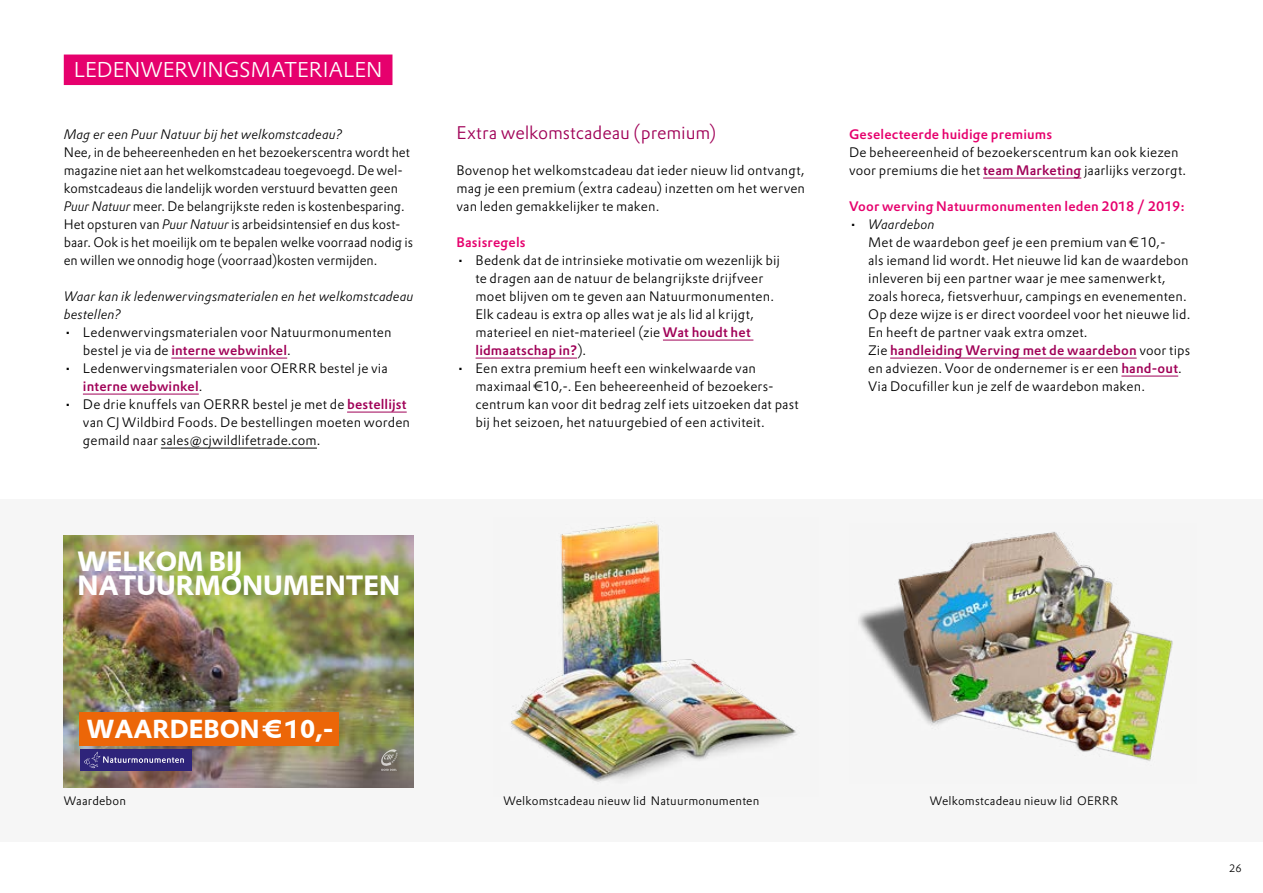
<style>
.page{position:relative;width:1263px;height:893px;background:#fff}
.page>*{position:absolute;margin:0;border:0;box-sizing:border-box;transform-origin:0 0}
.t1{font:700 27.15px/24.9px "DTL Prokyon T";color:#fff}
.t2{font:700 25.35px "DTL Prokyon T";color:#fff}
.t3{font:300 21px "DTL Prokyon TOT";letter-spacing:-.005em;color:#fff}
.t4{font:300 18px "DTL Prokyon TOT";letter-spacing:-.005em;color:#a00057}
.t5{font:300 13.5px/18px "DTL Prokyon TOT";letter-spacing:.005em;color:#000}
.t6{font:italic 300 13.5px/18px "DTL Prokyon TOT";color:#000}
.t7{font:500 13.5px "DTL Prokyon TOT";letter-spacing:.01em;color:#e6006d}
.t8{font:300 12px "DTL Prokyon TOT";letter-spacing:.015em;color:#000}
.t9{font:300 10.5px "DTL Prokyon TOT";color:#000}
.s1{font-style:italic}
.s2{font-weight:500;color:#a00057}
</style>
<div class="page">
<div style="left:65px;top:55px;width:327px;height:29px;background:#e6006d"></div>
<div style="left:64px;top:55px;width:328px;height:30px;border:2px solid #e6006d"></div>
<div style="left:0;top:499px;width:1263px;height:342px;background:#f6f6f6"></div>
<hr style="left:171px;top:358px;width:116px;height:1px;background:#a00057">
<hr style="left:83px;top:394px;width:116px;height:1px;background:#a00057">
<hr style="left:347px;top:412px;width:60px;height:1px;background:#a00057">
<hr style="left:161px;top:448px;width:156px;height:1px;background:#000">
<hr style="left:663px;top:340px;width:90px;height:1px;background:#a00057">
<hr style="left:476px;top:358px;width:101px;height:1px;background:#a00057">
<hr style="left:983px;top:178px;width:98px;height:1px;background:#a00057">
<hr style="left:890px;top:358px;width:247px;height:1px;background:#a00057">
<hr style="left:1121px;top:376px;width:57px;height:1px;background:#a00057">
<img style="left:64px;top:535px;width:350px;height:252px">
<div style="left:80px;top:749px;width:112px;height:22px;background:#2e247a"></div>
<svg style="left:84px;top:751px;width:100px;height:17px"></svg>
<svg style="left:381px;top:749px;width:17px;height:22px"></svg>
<div style="left:80px;top:712px;width:259px;height:34px;background:#ec6608"></div>
<img style="left:511px;top:521px;width:286px;height:261px">
<img style="left:858px;top:532px;width:315px;height:229px">
<h3 class="t3" style="left:74px;top:56px;width:310px">LEDENWERVINGSMATERIALEN</h3>
<p class="t6" style="left:64px;top:125px;width:280px">Mag er een Puur Natuur bij het welkomstcadeau?</p>
<p class="t5" style="left:64px;top:143px;width:351px">Nee, in de beheereenheden en het bezoekerscentra wordt het magazine niet aan het welkomstcadeau toegevoegd. De wel&shy;komstcadeaus die landelijk worden verstuurd bevatten geen <span class="s1">Puur Natuur</span> meer. De belangrijkste reden is kostenbesparing.<br>Het opsturen van <span class="s1">Puur Natuur</span> is arbeidsintensief en dus kost&shy;baar. Ook is het moeilijk om te bepalen welke voorraad nodig is en willen we onnodig hoge (voorraad)kosten vermijden.</p>
<p class="t6" style="left:64px;top:287px;width:351px">Waar kan ik ledenwervingsmaterialen en het welkomstcadeau bestellen?</p>
<p class="t5" style="left:83px;top:323px;width:310px;text-indent:-19px">• Ledenwervingsmaterialen voor Natuurmonumenten bestel je via de <span class="s2">interne webwinkel</span>.</p>
<p class="t5" style="left:83px;top:359px;width:306px;text-indent:-19px">• Ledenwervingsmaterialen voor OERRR bestel je via <span class="s2">interne webwinkel</span>.</p>
<p class="t5" style="left:83px;top:395px;width:329px;text-indent:-19px">• De drie knuffels van OERRR bestel je met de <span class="s2">bestellijst </span>van CJ Wildbird Foods. De bestellingen moeten worden gemaild naar sales@cjwildlifetrade.com.</p>
<h1 class="t1" style="left:77px;top:548px;width:324px">WELKOM BIJ<br>NATUURMONUMENTEN</h1>
<h3 class="t4" style="left:456px;top:121px;width:261px">Extra welkomstcadeau (premium)</h3>
<p class="t5" style="left:456px;top:161px;width:350px;text-align:justify">Bovenop het welkomstcadeau dat ieder nieuw lid ontvangt, mag je een premium (extra cadeau) inzetten om het werven van leden gemakkelijker te maken.</p>
<p class="t7" style="left:456px;top:234px;width:71px">Basisregels</p>
<p class="t5" style="left:476px;top:251px;width:306px;text-indent:-19px">• Bedenk dat de intrinsieke motivatie om wezenlijk bij te dragen aan de natuur de belangrijkste drijfveer moet blijven om te geven aan Natuurmonumenten.<br>Elk cadeau is extra op alles wat je als lid al krijgt, materieel en niet-materieel (zie <span class="s2">Wat houdt het lidmaatschap in?</span>).</p>
<p class="t5" style="left:476px;top:359px;width:325px;text-indent:-19px">• Een extra premium heeft een winkelwaarde van maximaal €10,-. Een beheereenheid of bezoekers&shy;centrum kan voor dit bedrag zelf iets uitzoeken dat past bij het seizoen, het natuurgebied of een activiteit.</p>
<p class="t7" style="left:849px;top:126px;width:205px">Geselecteerde huidige premiums</p>
<p class="t5" style="left:849px;top:143px;width:339px">De beheereenheid of bezoekerscentrum kan ook kiezen voor premiums die het <span class="s2">team Marketing</span> jaarlijks verzorgt.</p>
<p class="t7" style="left:849px;top:198px;width:338px">Voor werving Natuurmonumenten leden 2018 / 2019:</p>
<p class="t6" style="left:849px;top:215px;width:87px">• Waardebon</p>
<p class="t5" style="left:868px;top:233px;width:324px">Met de waardebon geef je een premium van € 10,-<br>als iemand lid wordt. Het nieuwe lid kan de waardebon inleveren bij een partner waar je mee samenwerkt, zoals horeca, fietsverhuur, campings en evenementen.<br>Op deze wijze is er direct voordeel voor het nieuwe lid.<br>En heeft de partner vaak extra omzet.<br>Zie <span class="s2">handleiding Werving met de waardebon</span> voor tips en adviezen. Voor de ondernemer is er een <span class="s2">hand-out</span>.<br>Via Docufiller kun je zelf de waardebon maken.</p>
<h2 class="t2" style="left:87px;top:712px;width:248px">WAARDEBON € 10,-</h2>
<p class="t8" style="left:64px;top:793px;width:64px">Waardebon</p>
<p class="t8" style="left:503px;top:793px;width:257px">Welkomstcadeau nieuw lid Natuurmonumenten</p>
<p class="t8" style="left:930px;top:793px;width:190px">Welkomstcadeau nieuw lid OERRR</p>
<p class="t9" style="left:1229px;top:862px;width:14px">26</p>
</div>
